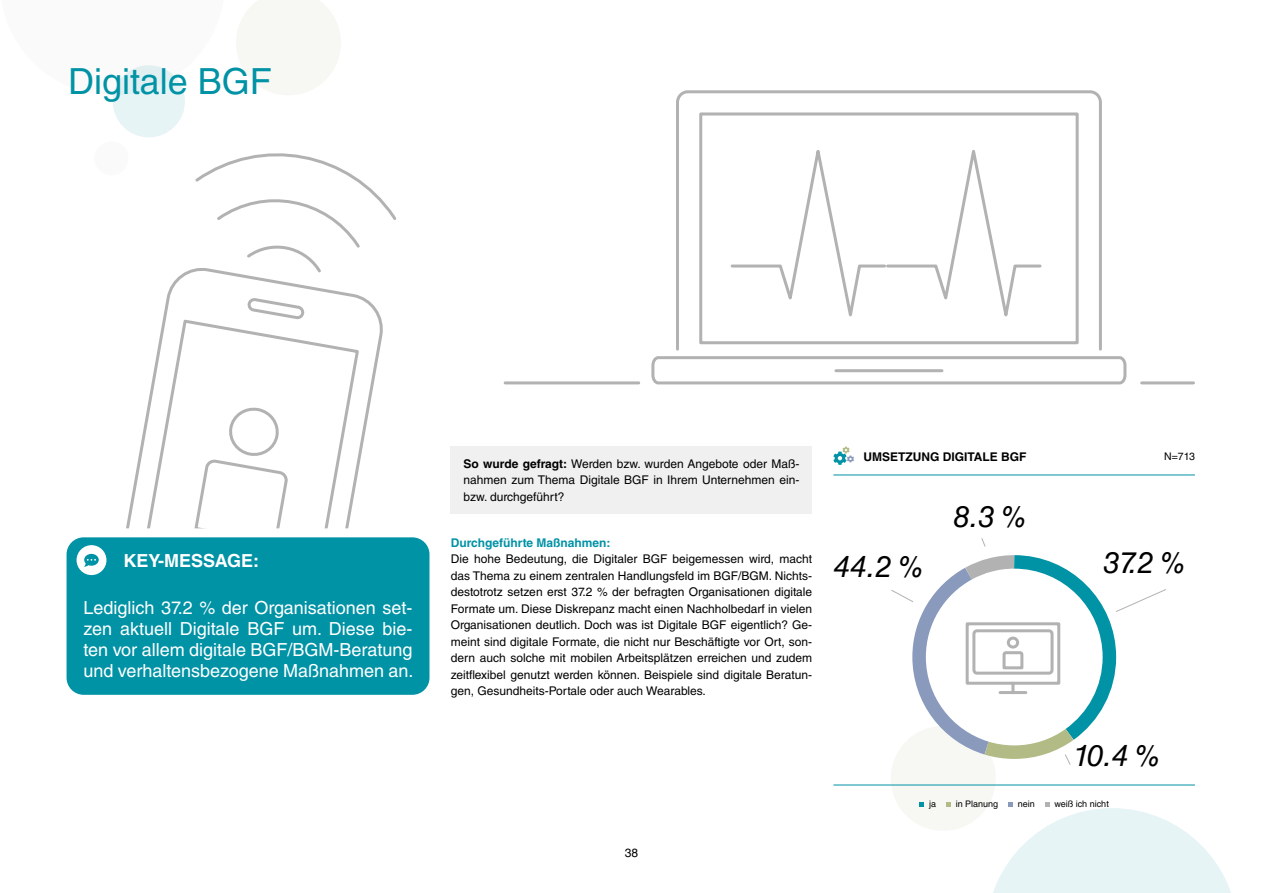
<style>
.page{position:relative;width:1263px;height:893px;background:#fff}
.page>*{position:absolute;margin:0;border:0;box-sizing:border-box;transform-origin:0 0}
.t1{font:36px "Helvetica LT Std";color:#0092a5}
.t2{font:italic 30px "Helvetica LT Std";color:#000}
.t3{font:18px/21px "Helvetica LT Std";color:#fff;text-align:justify}
.t4{font:700 18px "Helvetica LT Std";color:#fff}
.t5{font:12px/16.5px "Helvetica LT Std";color:#000;text-align:justify}
.t6{font:700 12px "Helvetica LT Std";color:#0092a5}
.t7{font:700 12px "Helvetica LT Std";color:#000}
.t8{font:10.5px "Helvetica LT Std";color:#000}
.t9{font:9px "Helvetica LT Std";color:#000}
.s1{font-weight:700}
</style>
<div class="page">
<svg style="left:236px;top:0;width:105px;height:95px"></svg>
<div style="left:113px;top:65px;width:72px;height:72px;background:#e6f4f6;border-radius:50%"></div>
<div style="left:94px;top:141px;width:34px;height:34px;background:#fafafa;border-radius:50%"></div>
<div style="left:891px;top:726px;width:105px;height:105px;background:#f7f8f3;border-radius:50%"></div>
<div style="left:451px;top:447px;width:361px;height:67px;background:#f0f0f0"></div>
<svg style="left:833px;top:447px;width:21px;height:18px"></svg>
<hr style="left:833px;top:475px;width:362px;height:1px;background:#0092a5">
<hr style="left:833px;top:785px;width:362px;height:1px;background:#0092a5">
<svg style="left:919px;top:802px;width:5px;height:5px"></svg>
<svg style="left:946px;top:802px;width:5px;height:5px"></svg>
<svg style="left:993px;top:802px;width:238px;height:91px"></svg>
<svg style="left:891px;top:538px;width:275px;height:227px"></svg>
<div style="left:1007px;top:637px;width:12px;height:11px;border:3px solid #b3b2b2;border-radius:50%"></div>
<svg style="left:676px;top:90px;width:426px;height:261px"></svg>
<div style="left:699px;top:112px;width:380px;height:232px;background:#fff;border:3px solid #b3b2b2"></div>
<svg style="left:651px;top:356px;width:476px;height:29px"></svg>
<hr style="left:836px;top:369px;width:106px;height:3px;background:#b3b2b2">
<hr style="left:505px;top:381px;width:134px;height:3px;background:#b3b2b2">
<hr style="left:1142px;top:381px;width:51px;height:3px;background:#b3b2b2">
<svg style="left:730px;top:150px;width:312px;height:167px"></svg>
<svg style="left:126px;top:269px;width:257px;height:259px"></svg>
<svg style="left:192px;top:407px;width:95px;height:121px"></svg>
<svg style="left:193px;top:153px;width:204px;height:122px"></svg>
<div style="left:62px;top:533px;width:372px;height:166px;background:#0092a5;border-radius:22px"></div>
<div style="left:58px;top:528px;width:380px;height:176px;border:9px solid #fff;border-radius:22px"></div>
<div style="left:77px;top:545px;width:29px;height:30px;background:#fff;border-radius:50%"></div>
<svg style="left:84px;top:554px;width:15px;height:13px"></svg>
<h1 class="t1" style="left:68px;top:60px;width:205px">Digitale BGF</h1>
<h3 class="t4" style="left:124px;top:550px;width:137px">KEY-MESSAGE:</h3>
<h3 class="t3" style="left:84px;top:597px;width:331px">Lediglich 37.2 % der Organisationen set&shy;zen aktuell Digitale BGF um. Diese bie&shy;ten vor allem digitale BGF/BGM-Beratung und verhaltensbezogene Maßnahmen an.</h3>
<p class="t5" style="left:463px;top:455px;width:337px"><span class="s1">So wurde gefragt:</span> Werden bzw. wurden Angebote oder Maß&shy;nahmen zum Thema Digitale BGF in Ihrem Unternehmen ein&shy;bzw. durchgeführt?</p>
<p class="t6" style="left:451px;top:535px;width:161px">Durchgeführte Maßnahmen:</p>
<p class="t5" style="left:451px;top:551px;width:363px">Die hohe Bedeutung, die Digitaler BGF beigemessen wird, macht das Thema zu einem zentralen Handlungsfeld im BGF/BGM. Nichts&shy;destotrotz setzen erst 37.2 % der befragten Organisationen digitale Formate um. Diese Diskrepanz macht einen Nachholbedarf in vielen Organisationen deutlich. Doch was ist Digitale BGF eigentlich? Ge&shy;meint sind digitale Formate, die nicht nur Beschäftigte vor Ort, son&shy;dern auch solche mit mobilen Arbeitsplätzen erreichen und zudem zeitflexibel genutzt werden können. Beispiele sind digitale Beratun&shy;gen, Gesundheits-Portale oder auch Wearables.</p>
<p class="t5" style="left:625px;top:844px;width:15px">38</p>
<p class="t7" style="left:863px;top:450px;width:164px">UMSETZUNG DIGITALE BGF</p>
<p class="t8" style="left:1164px;top:450px;width:32px">N=713</p>
<h2 class="t2" style="left:834px;top:549px;width:92px">44.2 %</h2>
<h2 class="t2" style="left:953px;top:499px;width:75px">8.3 %</h2>
<h2 class="t2" style="left:1103px;top:545px;width:84px">37.2 %</h2>
<h2 class="t2" style="left:1073px;top:738px;width:89px">10.4 %</h2>
<p class="t9" style="left:929px;top:799px;width:9px">ja</p>
<p class="t9" style="left:956px;top:799px;width:44px">in Planung</p>
<p class="t9" style="left:1018px;top:799px;width:19px">nein</p>
<p class="t9" style="left:1054px;top:799px;width:56px">weiß ich nicht</p>
</div>
